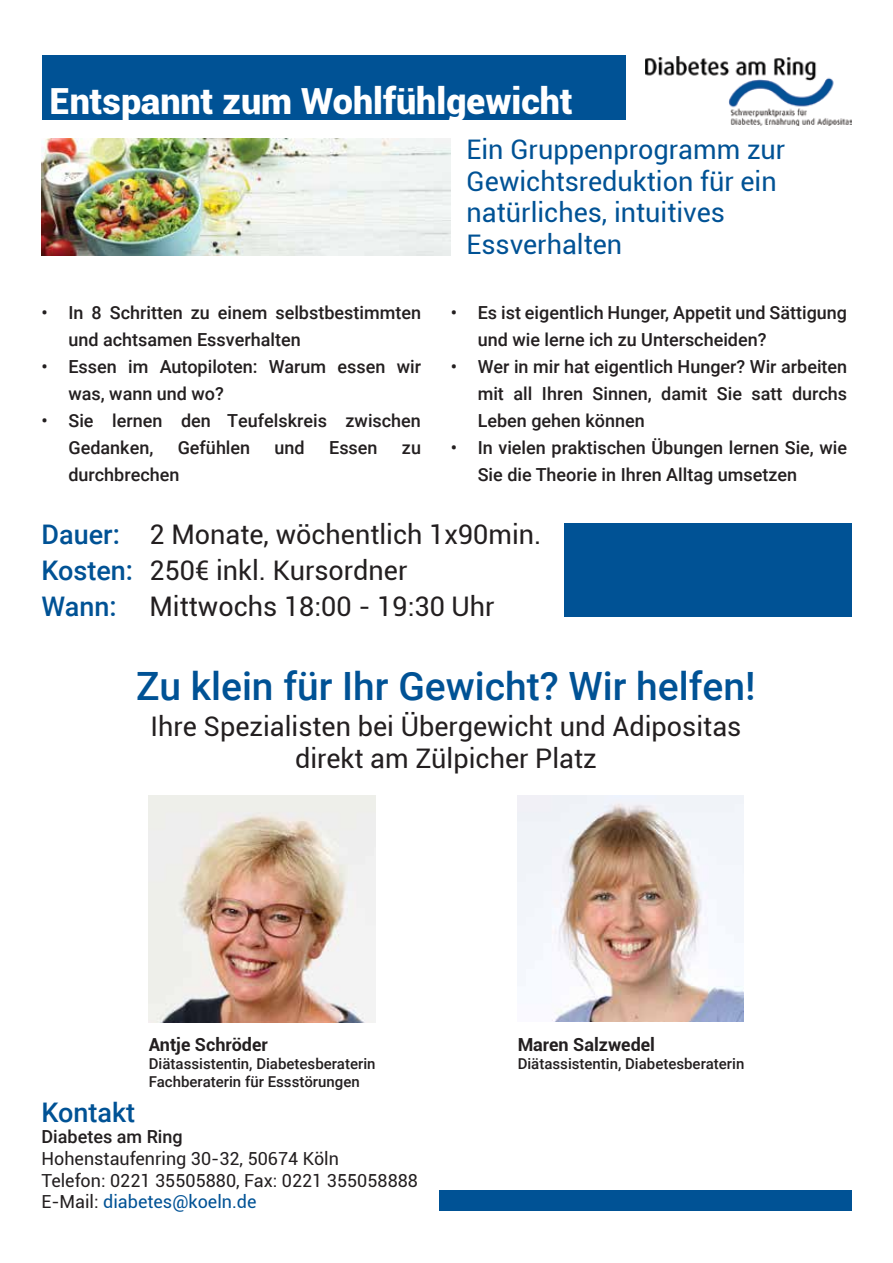
<style>
.page{position:relative;width:893px;height:1263px;background:#fff}
.page>*{position:absolute;margin:0;border:0;box-sizing:border-box;transform-origin:0 0}
.t1{font:500 39px "Roboto";color:#005295}
.t2{font:900 36px "Roboto";color:#fff}
.t3{font:27px/36px "Roboto";color:#231f20}
.t4{font:27px/31.5px "Roboto";color:#005295}
.t5{font:500 27px "Roboto";color:#005295}
.t6{font:500 18px/27px "Roboto";color:#231f20}
.t7{font:18px/21.6px "Roboto";color:#231f20}
.t8{font:700 18px "Roboto";color:#231f20}
.t9{font:500 15px/18px "Roboto";color:#231f20}
.s1{font-weight:500;color:#005295}
.s2{color:#005295}
</style>
<div class="page">
<img style="left:645px;top:57px;width:207px;height:68px">
<div style="left:42px;top:55px;width:583px;height:64px;background:#005295"></div>
<img style="left:41px;top:138px;width:410px;height:118px">
<div style="left:565px;top:523px;width:287px;height:93px;background:#005295"></div>
<img style="left:149px;top:796px;width:226px;height:226px">
<img style="left:518px;top:796px;width:225px;height:225px">
<div style="left:439px;top:1190px;width:413px;height:20px;background:#005295"></div>
<h2 class="t2" style="left:50px;top:75px;width:525px">Entspannt zum Wohlfühlgewicht</h2>
<h3 class="t4" style="left:467px;top:133px;width:320px">Ein Gruppenprogramm zur<br>Gewichtsreduktion für ein natürliches, intuitives<br>Essverhalten</h3>
<p class="t6" style="left:478px;top:298px;width:371px;text-indent:-27px">• Es ist eigentlich Hunger, Appetit und Sättigung und wie lerne ich zu Unterscheiden?</p>
<p class="t6" style="left:478px;top:352px;width:371px;text-align:justify;text-indent:-27px">• Wer in mir hat eigentlich Hunger? Wir arbeiten mit all Ihren Sinnen, damit Sie satt durchs Leben gehen können</p>
<p class="t6" style="left:478px;top:433px;width:371px;text-indent:-27px">• In vielen praktischen Übungen lernen Sie, wie<br>Sie die Theorie in Ihren Alltag umsetzen</p>
<h3 class="t3" style="left:41px;top:515px;width:501px"><span class="s1">Dauer:</span> 2 Monate, wöchentlich 1x90min.<br><span class="s1">Kosten:</span> 250€ inkl. Kursordner<br><span class="s1">Wann:</span> Mittwochs 18:00 - 19:30 Uhr</h3>
<p class="t6" style="left:68px;top:298px;width:354px;text-indent:-27px">• In 8 Schritten zu einem selbstbestimmten und achtsamen Essverhalten</p>
<p class="t6" style="left:68px;top:352px;width:354px;text-indent:-27px">• Essen im Autopiloten: Warum essen wir was, wann und wo?</p>
<p class="t6" style="left:68px;top:406px;width:354px;text-indent:-27px">• Sie lernen den Teufelskreis zwischen<br>Gedanken,</p>
<p class="t6" style="left:178px;top:433px;width:74px">Gefühlen</p>
<p class="t6" style="left:275px;top:433px;width:32px">und</p>
<p class="t6" style="left:329px;top:433px;width:50px">Essen</p>
<p class="t6" style="left:402px;top:433px;width:21px">zu</p>
<p class="t6" style="left:68px;top:460px;width:112px">durchbrechen</p>
<h1 class="t1" style="left:136px;top:659px;width:621px">Zu klein für Ihr Gewicht? Wir helfen!</h1>
<h3 class="t3" style="left:150px;top:710px;width:592px;line-height:31.5px;text-align:center">Ihre Spezialisten bei Übergewicht und Adipositas direkt am Zülpicher Platz</h3>
<p class="t8" style="left:149px;top:1032px;width:120px">Antje Schröder</p>
<p class="t9" style="left:149px;top:1054px;width:228px">Diätassistentin, Diabetesberaterin<br>Fachberaterin für Essstörungen</p>
<h3 class="t5" style="left:41px;top:1093px;width:95px">Kontakt</h3>
<p class="t6" style="left:41px;top:1123px;width:143px">Diabetes am Ring</p>
<p class="t7" style="left:41px;top:1147px;width:378px">Hohenstaufenring 30-32, 50674 Köln<br>Telefon: 0221 35505880, Fax: 0221 355058888<br>E-Mail: <span class="s2">diabetes@koeln.de</span></p>
<p class="t8" style="left:518px;top:1032px;width:139px">Maren Salzwedel</p>
<p class="t9" style="left:518px;top:1054px;width:228px">Diätassistentin, Diabetesberaterin</p>
</div>
